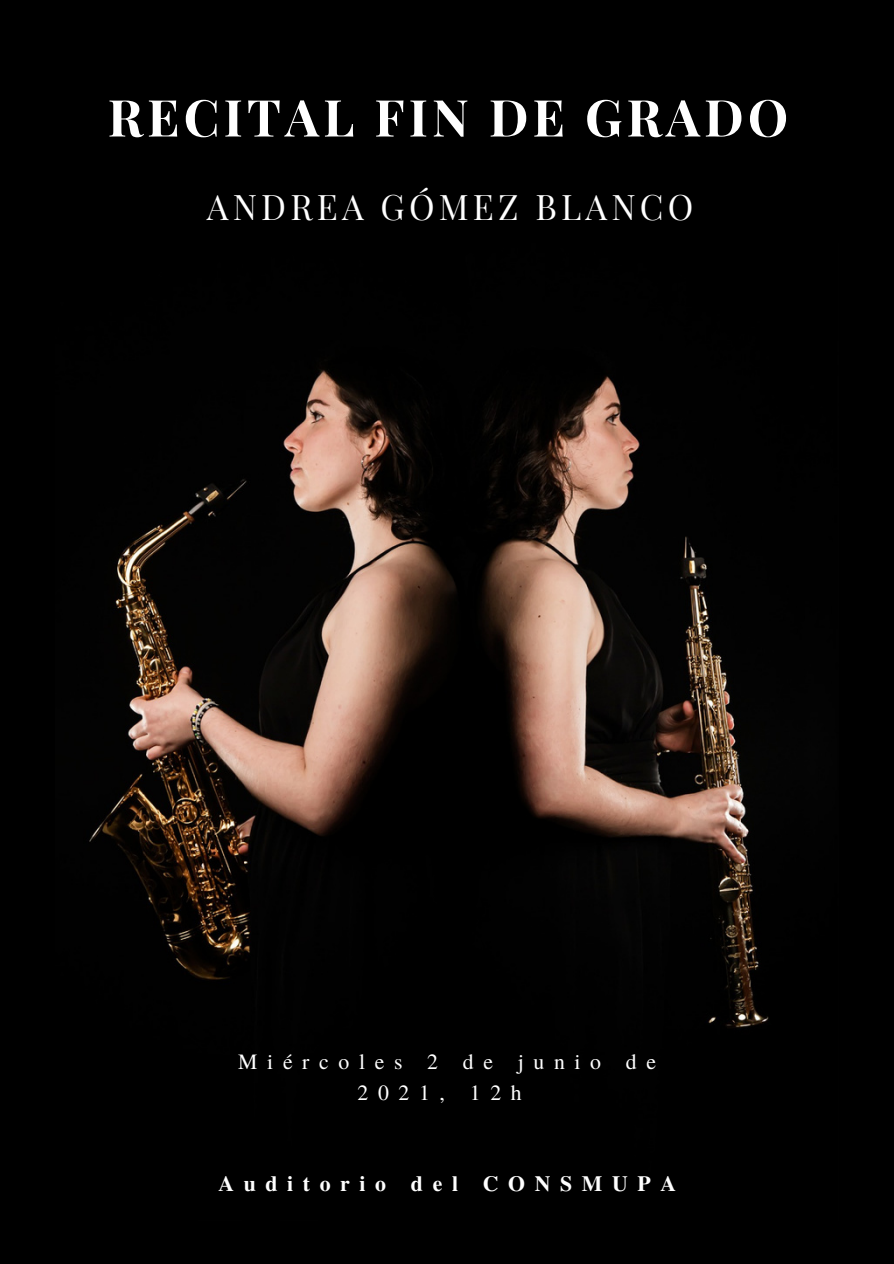
<style>
.page{position:relative;width:894px;height:1264px;background:#fff}
.page>*{position:absolute;margin:0;border:0;box-sizing:border-box;transform-origin:0 0}
.t1{font:700 51px "Playfair Display";letter-spacing:.08em;color:#fff}
.t2{font:34.5px "Playfair Display SC";letter-spacing:.12em;color:#fff}
.t3{font:21.75px/30.5px "Te X Gyre Termes";letter-spacing:.445em;color:#fff}
.t4{font:700 21.75px "Te X Gyre Termes";letter-spacing:.445em;color:#fff}
</style>
<div class="page">
<div style="left:0;top:0;width:893px;height:1263px;background:#000"></div>
<img style="left:89px;top:369px;width:680px;height:659px">
<p class="t1" style="left:108px;top:81px;width:681px">RECITAL FIN DE GRADO</p>
<p class="t2" style="left:207px;top:183px;width:487px">ANDREA GÓMEZ BLANCO</p>
<p class="t3" style="left:357px;top:1045px;width:300px;text-indent:-119px">Miércoles 2 de junio de<br>2021, 12h</p>
<p class="t4" style="left:218px;top:1166px;width:459px">Auditorio del CONSMUPA</p>
</div>
